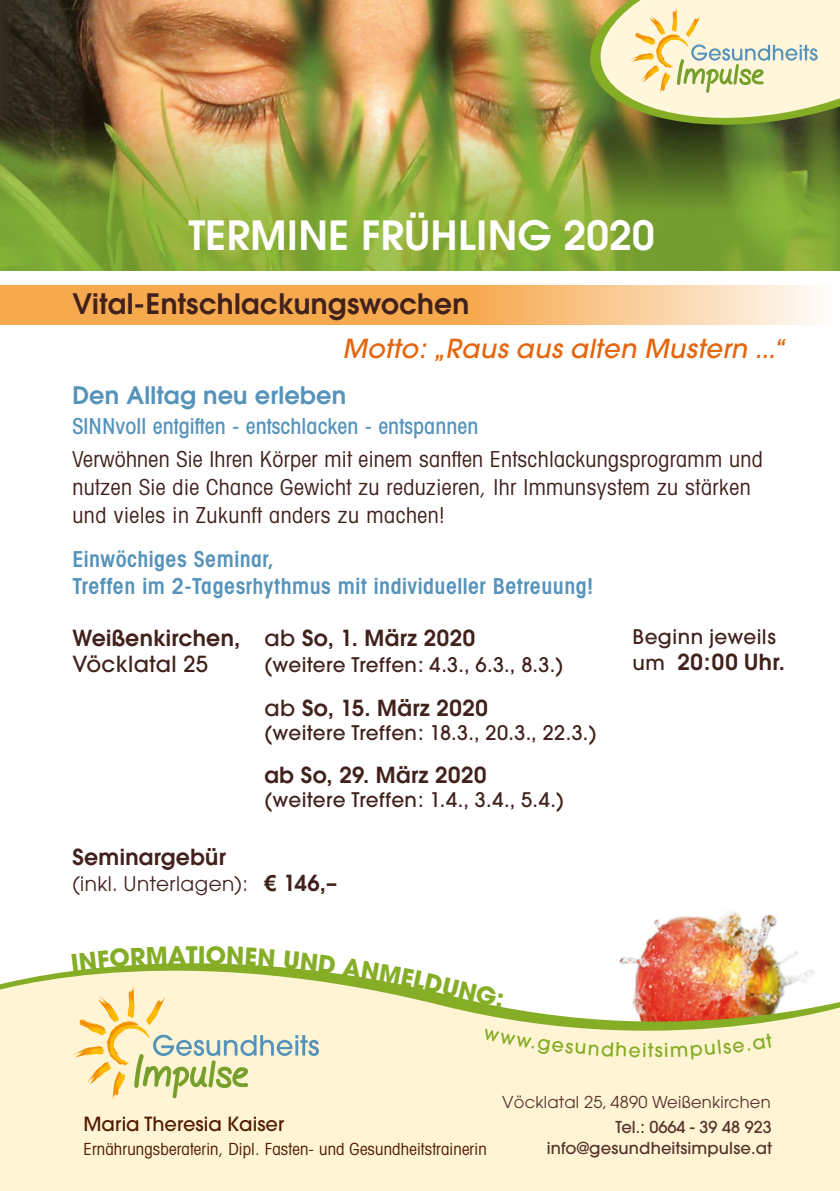
<style>
.page{position:relative;width:840px;height:1191px;background:#fff}
.page>*{position:absolute;margin:0;border:0;box-sizing:border-box;transform-origin:0 0}
.t1{font:600 40px "Avant Garde";letter-spacing:.01em;color:#fff}
.t2{font:600 28px "Avant Garde";letter-spacing:.005em;color:#41211c}
.t3{font:italic 500 26px "Avant Garde";letter-spacing:.02em;color:#e4650e}
.t4{font:600 24px "Avant Garde";letter-spacing:.01em;color:#5593ba}
.t5{font:700 24px "Avant Garde";color:#85ad26}
.t6{font:condensed 22px/28px "Avant Garde";letter-spacing:.02em;color:#41211c}
.t7{font:600 22px/26.4px "Avant Garde";letter-spacing:.015em;color:#41211c}
.t8{font:600 condensed 22px/27px "Avant Garde";letter-spacing:.02em;color:#5593ba}
.t9{font:500 condensed 22px "Avant Garde";letter-spacing:.005em;color:#5593ba}
.t10{font:500 20px "Avant Garde";letter-spacing:.02em;color:#41211c}
.t11{font:20px "Avant Garde";letter-spacing:.025em;color:#41211c}
.t12{font:500 19.4px "Avant Garde";color:#511b00}
.t13{font:500 19px "Avant Garde";color:#85ad26}
.t14{font:condensed 16.8px "Avant Garde";letter-spacing:.01em;color:#511b00}
.t15{font:500 16.4px/20.4px "Avant Garde";letter-spacing:.01em;color:#56322a;text-align:right}
.t16{font:16.4px "Avant Garde";letter-spacing:.015em;color:#56322a}
.s1{font-weight:500}
.s2{font-weight:500;font-size:20px}
.s3{font-family:"Arial";font-weight:700;font-size:22px}
.s4{font-weight:600;font-size:22px}
</style>
<div class="page">
<img style="left:0;top:0;width:580px;height:123px">
<img style="left:0;top:123px;width:839px;height:148px">
<svg style="left:0;top:285px;width:818px;height:39px;background:#f8b971"></svg>
<svg style="left:580px;top:0;width:259px;height:136px;background:#cfce9f"></svg>
<img style="left:654px;top:911px;width:123px;height:13px">
<svg style="left:0;top:932px;width:839px;height:259px;fill:#fff4d4"></svg>
<svg style="left:72px;top:986px;width:247px;height:112px;background:#f0e7be"></svg>
<div style="left:483px;top:1029px;width:162px;height:28px;background:#fff4d4"></div>
<div style="left:654px;top:1033px;width:118px;height:26px;background:#fff4d4"></div>
<svg style="left:71px;top:946px;width:115px;height:25px"></svg>
<svg style="left:199px;top:945px;width:75px;height:22px"></svg>
<svg style="left:284px;top:950px;width:52px;height:23px"></svg>
<svg style="left:342px;top:957px;width:160px;height:50px"></svg>
<h1 class="t1" style="left:188px;top:210px;width:467px">TERMINE FRÜHLING 2020</h1>
<p class="t2" style="left:72px;top:285px;width:398px">Vital-Entschlackungswochen</p>
<p class="t3" style="left:342px;top:332px;width:443px">Motto: „Raus aus alten Mustern ...“</p>
<p class="t4" style="left:72px;top:379px;width:275px">Den Alltag neu erleben</p>
<p class="t9" style="left:72px;top:412px;width:407px">SINNvoll entgiften - entschlacken - entspannen</p>
<p class="t6" style="left:72px;top:445px;width:691px">Verwöhnen Sie Ihren Körper mit einem sanften Entschlackungsprogramm und nutzen Sie die Chance Gewicht zu reduzieren, Ihr Immunsystem zu stärken und vieles in Zukunft anders zu machen!</p>
<p class="t8" style="left:72px;top:545px;width:522px">Einwöchiges Seminar,<br>Treffen im 2-Tagesrhythmus mit individueller Betreuung!</p>
<p class="t7" style="left:72px;top:624px;width:404px">Weißenkirchen, <span class="s1">ab</span> So, 1. März 2020<br><span class="s1">Vöcklatal 25</span></p>
<p class="t10" style="left:632px;top:624px;width:145px">Beginn jeweils</p>
<p class="t7" style="left:632px;top:648px;width:154px"><span class="s2">um</span> 20:00 Uhr.</p>
<p class="t10" style="left:264px;top:652px;width:300px">(weitere Treffen: 4.3., 6.3., 8.3.)</p>
<p class="t7" style="left:264px;top:694px;width:225px"><span class="s1">ab</span> So, 15. März 2020</p>
<p class="t10" style="left:264px;top:720px;width:333px">(weitere Treffen: 18.3., 20.3., 22.3.)</p>
<p class="t7" style="left:264px;top:761px;width:223px">ab So, 29. März 2020</p>
<p class="t10" style="left:264px;top:787px;width:301px">(weitere Treffen: 1.4., 3.4., 5.4.)</p>
<p class="t7" style="left:72px;top:843px;width:155px">Seminargebür</p>
<p class="t11" style="left:72px;top:871px;width:266px">(inkl. Unterlagen): <span class="s3">€</span> <span class="s4">146,–</span></p>
<p class="t5" style="left:186px;top:939px;width:13px">T</p>
<p class="t12" style="left:83px;top:1112px;width:202px">Maria Theresia Kaiser</p>
<p class="t14" style="left:83px;top:1138px;width:404px">Ernährungsberaterin, Dipl. Fasten- und Gesundheitstrainerin</p>
<p class="t13" style="left:647px;top:1038px;width:7px">t</p>
<p class="t16" style="left:502px;top:1092px;width:270px">Vöcklatal 25, 4890 Weißenkirchen</p>
<p class="t15" style="left:546px;top:1117px;width:226px">Tel.: 0664 - 39 48 923 info@gesundheitsimpulse.at</p>
</div>
